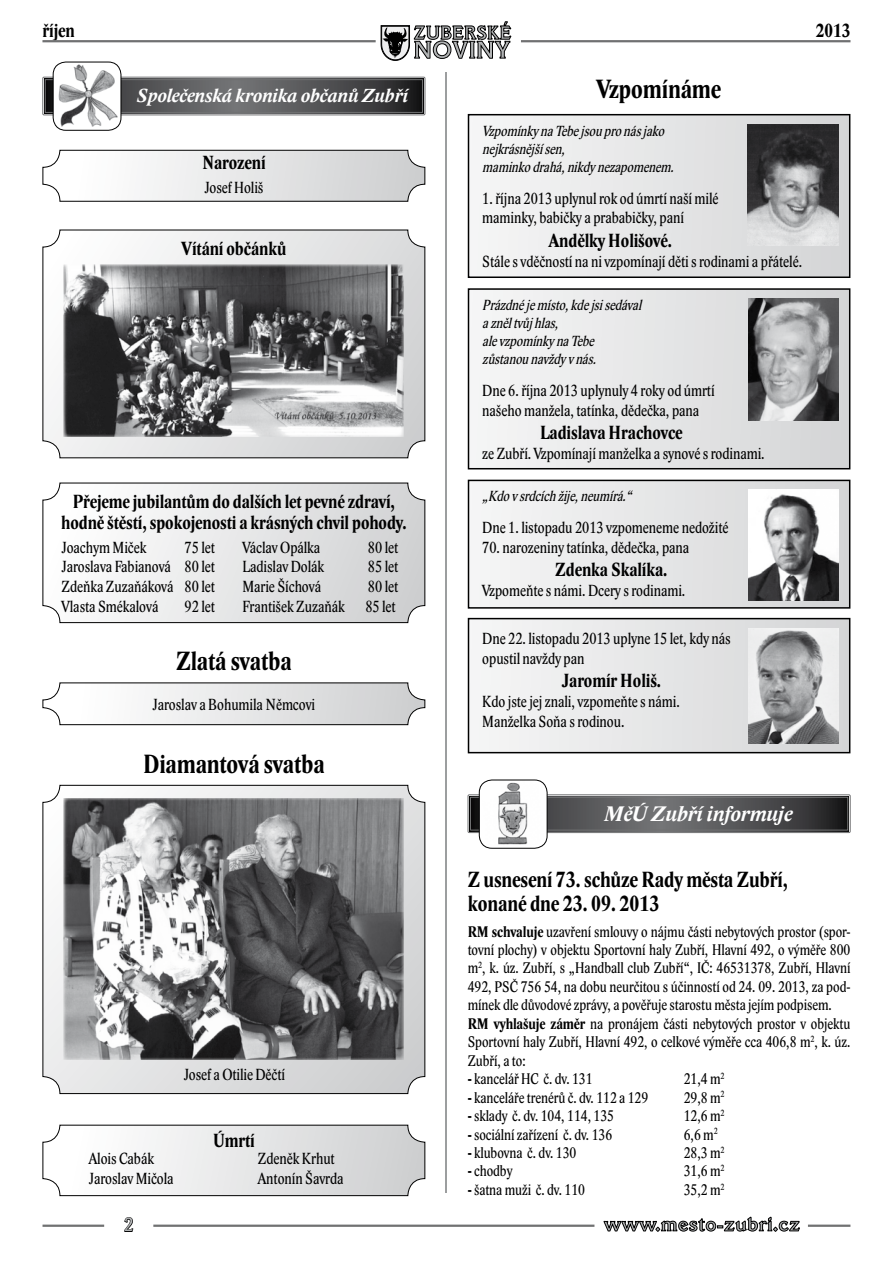
<style>
.page{position:relative;width:893px;height:1263px;background:#fff}
.page>*{position:absolute;margin:0;border:0;box-sizing:border-box;transform-origin:0 0}
.t1{font:700 27px "Lido STF Cond";color:#000}
.t2{font:700 23.55px "Veracruz CE";letter-spacing:.05em;color:#b1b3b4}
.t3{font:700 22.5px/24px "Lido STF Cond";color:#000}
.t4{font:italic 700 21.75px "Lido STFCE";color:#fff}
.t5{font:700 19.5px/21px "Lido STF Cond";color:#000;text-align:center}
.t6{font:italic 700 19.5px "Lido STFCE";color:#fff}
.t7{font:18.75px "Veracruz CE";color:#b1b3b4}
.t8{font:700 18.3px "Veracruz CE";letter-spacing:.05em;color:#b1b3b4}
.t9{font:16.5px/19.8px "Lido STF Cond";color:#000}
.t10{font:15.75px/18.5px "Lido STF Cond";color:#000}
.t11{font:italic 15px/18px "Lido STF Cond";color:#000}
.s1{font-weight:700}
</style>
<div class="page">
<div style="left:468px;top:115px;width:382px;height:162px;background:linear-gradient(to right,#f7f7f8,#d2d3d4)"></div>
<div style="left:468px;top:114px;width:382px;height:164px;border:2px solid #000"></div>
<div style="left:468px;top:289px;width:382px;height:180px;background:linear-gradient(to right,#f7f8f8,#d0d1d2)"></div>
<div style="left:468px;top:288px;width:382px;height:181px;border:2px solid #000"></div>
<div style="left:468px;top:619px;width:382px;height:134px;background:#e9e9ea"></div>
<div style="left:468px;top:618px;width:382px;height:135px;border:2px solid #000"></div>
<div style="left:468px;top:480px;width:382px;height:128px;background:linear-gradient(to right,#f6f7f7,#d3d4d5)"></div>
<div style="left:468px;top:480px;width:382px;height:129px;border:2px solid #000"></div>
<svg style="left:45px;top:485px;width:378px;height:136px"></svg>
<div style="left:43px;top:483px;width:382px;height:140px;border:1px solid #000;border-radius:17px"></div>
<svg style="left:45px;top:1127px;width:378px;height:67px"></svg>
<div style="left:43px;top:1125px;width:382px;height:71px;border:1px solid #000;border-radius:17px"></div>
<svg style="left:45px;top:787px;width:378px;height:305px"></svg>
<div style="left:43px;top:785px;width:382px;height:309px;border:1px solid #000;border-radius:17px"></div>
<img style="left:747px;top:124px;width:91px;height:122px">
<img style="left:749px;top:299px;width:89px;height:122px">
<img style="left:749px;top:628px;width:89px;height:115px">
<img style="left:749px;top:490px;width:89px;height:111px">
<svg style="left:45px;top:152px;width:378px;height:48px"></svg>
<div style="left:43px;top:150px;width:382px;height:52px;border:1px solid #000;border-radius:17px"></div>
<svg style="left:45px;top:232px;width:378px;height:224px"></svg>
<div style="left:43px;top:230px;width:382px;height:228px;border:1px solid #000;border-radius:17px"></div>
<img style="left:64px;top:265px;width:340px;height:172px">
<svg style="left:45px;top:684px;width:378px;height:39px"></svg>
<div style="left:43px;top:682px;width:382px;height:43px;border:1px solid #000;border-radius:17px"></div>
<img style="left:64px;top:798px;width:340px;height:262px">
<hr style="left:446px;top:72px;width:1px;height:1121px;background:#9c9e9f">
<svg style="left:124px;top:1217px;width:10px;height:15px"></svg>
<svg style="left:603px;top:1216px;width:197px;height:16px"></svg>
<hr style="left:153px;top:1224px;width:441px;height:3px;background:#707172">
<hr style="left:43px;top:1224px;width:61px;height:3px;background:#707172">
<hr style="left:808px;top:1224px;width:42px;height:3px;background:#707172">
<svg style="left:381px;top:21px;width:130px;height:39px"></svg>
<hr style="left:42px;top:40px;width:334px;height:2px;background:#707172">
<hr style="left:521px;top:40px;width:329px;height:2px;background:#707172">
<svg style="left:47px;top:81px;width:374px;height:30px;background:#515153"></svg>
<div style="left:43px;top:77px;width:382px;height:38px;border:1px solid #707172"></div>
<div style="left:45px;top:79px;width:378px;height:34px;border:1px solid #707172"></div>
<img style="left:53px;top:62px;width:68px;height:68px">
<div style="left:53px;top:62px;width:68px;height:69px;border:1px solid #000;border-radius:13px"></div>
<svg style="left:470px;top:796px;width:378px;height:35px;background:#515254"></svg>
<div style="left:468px;top:794px;width:382px;height:39px;border:1px solid #707172"></div>
<div style="left:470px;top:797px;width:378px;height:33px;border:1px solid #707172"></div>
<img style="left:479px;top:780px;width:68px;height:68px">
<div style="left:479px;top:780px;width:68px;height:69px;border:1px solid #000;border-radius:13px"></div>
<p class="t5" style="left:43px;top:20px;width:34px">říjen</p>
<p class="t8" style="left:414px;top:22px;width:98px">ZUBERSKÉ</p>
<h2 class="t2" style="left:414px;top:35px;width:97px">NOVINY</h2>
<p class="t6" style="left:137px;top:84px;width:272px">Společenská kronika občanů Zubří</p>
<h1 class="t1" style="left:597px;top:75px;width:126px">Vzpomínáme</h1>
<p class="t5" style="left:202px;top:152px;width:65px">Narození</p>
<p class="t9" style="left:204px;top:178px;width:61px">Josef Holiš</p>
<p class="t5" style="left:182px;top:238px;width:106px">Vítání občánků</p>
<p class="t5" style="left:61px;top:491px;width:347px">Přejeme jubilantům do dalších let pevné zdraví, hodně štěstí, spokojenosti a krásných chvil pohody.</p>
<p class="t9" style="left:62px;top:537px;width:155px;text-align:justify;text-indent:123px">75 let Jaroslava Fabianová 80 let Zdeňka Zuzaňáková 80 let Vlasta Smékalová</p>
<p class="t9" style="left:62px;top:537px;width:86px">Joachym Miček</p>
<p class="t9" style="left:185px;top:597px;width:32px">92 let</p>
<p class="t9" style="left:242px;top:537px;width:79px">Václav Opálka</p>
<p class="t9" style="left:368px;top:537px;width:32px">80 let</p>
<p class="t9" style="left:242px;top:557px;width:83px">Ladislav Dolák</p>
<p class="t9" style="left:368px;top:557px;width:32px">85 let</p>
<p class="t9" style="left:242px;top:577px;width:80px">Marie Šíchová</p>
<p class="t9" style="left:368px;top:577px;width:32px">80 let</p>
<p class="t9" style="left:242px;top:597px;width:104px">František Zuzaňák</p>
<p class="t9" style="left:365px;top:597px;width:32px">85 let</p>
<h1 class="t1" style="left:176px;top:647px;width:117px">Zlatá svatba</h1>
<p class="t9" style="left:153px;top:695px;width:164px">Jaroslav a Bohumila Němcovi</p>
<h1 class="t1" style="left:143px;top:750px;width:183px">Diamantová svatba</h1>
<p class="t11" style="left:482px;top:122px;width:196px">Vzpomínky naTebejsou pronásjako nejkrásnějšísen, maminkodrahá,nikdy nezapomenem.</p>
<p class="t9" style="left:482px;top:188px;width:238px">1. října 2013 uplynul rok od úmrtí naší milé maminky, babičky a prababičky, paní</p>
<p class="t5" style="left:549px;top:230px;width:125px">Andělky Holišové.</p>
<p class="t9" style="left:482px;top:251px;width:321px">Stále s vděčností na ni vzpomínají děti s rodinami a přátelé.</p>
<p class="t11" style="left:482px;top:296px;width:164px">Prázdnéjemísto,kdejsisedával azněltvůj hlas,<br>alevzpomínky naTebe zůstanou navždy vnás.</p>
<p class="t9" style="left:482px;top:381px;width:234px">Dne 6. října 2013 uplynuly 4 roky od úmrtí našeho manžela, tatínka, dědečka, pana</p>
<p class="t5" style="left:540px;top:422px;width:144px">Ladislava Hrachovce</p>
<p class="t9" style="left:482px;top:444px;width:284px">ze Zubří. Vzpomínají manželka a synové s rodinami.</p>
<p class="t11" style="left:482px;top:488px;width:154px">„Kdovsrdcích žije,neumírá.“</p>
<p class="t9" style="left:482px;top:518px;width:248px">Dne 1. listopadu 2013 vzpomeneme nedožité</p>
<p class="t9" style="left:482px;top:538px;width:208px">70. narozeniny tatínka, dědečka, pana</p>
<p class="t5" style="left:555px;top:560px;width:114px">Zdenka Skalíka.</p>
<p class="t9" style="left:482px;top:581px;width:205px">Vzpomeňte s námi. Dcery s rodinami.</p>
<p class="t9" style="left:482px;top:629px;width:250px">Dne 22. listopadu 2013 uplyne 15 let, kdy nás opustil navždy pan</p>
<p class="t5" style="left:562px;top:670px;width:101px">Jaromír Holiš.</p>
<p class="t9" style="left:482px;top:692px;width:199px">Kdo jste jej znali, vzpomeňte s námi.<br>Manželka Soňa s rodinou.</p>
<h3 class="t4" style="left:604px;top:800px;width:190px">MěÚ Zubří informuje</h3>
<p class="t5" style="left:816px;top:20px;width:36px">2013</p>
<p class="t9" style="left:184px;top:1065px;width:103px">Josef a Otilie Děčtí</p>
<p class="t5" style="left:213px;top:1131px;width:43px">Úmrtí</p>
<p class="t9" style="left:89px;top:1149px;width:86px">Alois Cabák<br>Jaroslav Mičola</p>
<p class="t9" style="left:258px;top:1149px;width:87px">Zdeněk Krhut<br>Antonín Šavrda</p>
<p class="t7" style="left:124px;top:1213px;width:11px">2</p>
<h3 class="t3" style="left:468px;top:867px;width:322px">Z usnesení 73. schůze Rady města Zubří, konané dne 23. 09. 2013</h3>
<p class="t10" style="left:468px;top:922px;width:384px"><span class="s1">RM schvaluje</span> uzavření smlouvy o nájmu části nebytových prostor (spor&shy;tovní plochy) v objektu Sportovní haly Zubří, Hlavní 492, o výměře 800 m<sup>2</sup>, k. úz. Zubří, s „Handball club Zubří“, IČ: 46531378, Zubří, Hlavní 492, PSČ 756 54, na dobu neurčitou s účinností od 24. 09. 2013, za pod&shy;mínek dle důvodové zprávy, a pověřuje starostu města jejím podpisem.<br><span class="s1">RM vyhlašuje záměr</span> na pronájem části nebytových prostor v objektu Sportovní haly Zubří, Hlavní 492, o celkové výměře cca 406,8 m<sup>2</sup>, k. úz.<br>Zubří, a to:</p>
<p class="t10" style="left:468px;top:1070px;width:126px"><span class="s1">-</span> kancelář HC č. dv. 131</p>
<p class="t10" style="left:684px;top:1070px;width:42px">21,4 m<sup>2</sup></p>
<p class="t10" style="left:468px;top:1088px;width:182px"><span class="s1">-</span> kanceláře trenérů č. dv. 112 a 129</p>
<p class="t10" style="left:684px;top:1088px;width:42px">29,8 m<sup>2</sup></p>
<p class="t10" style="left:468px;top:1107px;width:148px"><span class="s1">-</span> sklady č. dv. 104, 114, 135</p>
<p class="t10" style="left:684px;top:1107px;width:42px">12,6 m<sup>2</sup></p>
<p class="t10" style="left:468px;top:1125px;width:146px"><span class="s1">-</span> sociální zařízení č. dv. 136</p>
<p class="t10" style="left:684px;top:1125px;width:36px">6,6 m<sup>2</sup></p>
<p class="t10" style="left:468px;top:1144px;width:110px"><span class="s1">-</span> klubovna č. dv. 130</p>
<p class="t10" style="left:684px;top:1144px;width:42px">28,3 m<sup>2</sup></p>
<p class="t10" style="left:468px;top:1162px;width:46px"><span class="s1">-</span> chodby</p>
<p class="t10" style="left:684px;top:1162px;width:42px">31,6 m<sup>2</sup></p>
<p class="t10" style="left:468px;top:1181px;width:119px"><span class="s1">-</span> šatna muži č. dv. 110</p>
<p class="t10" style="left:684px;top:1181px;width:42px">35,2 m<sup>2</sup></p>
</div>
